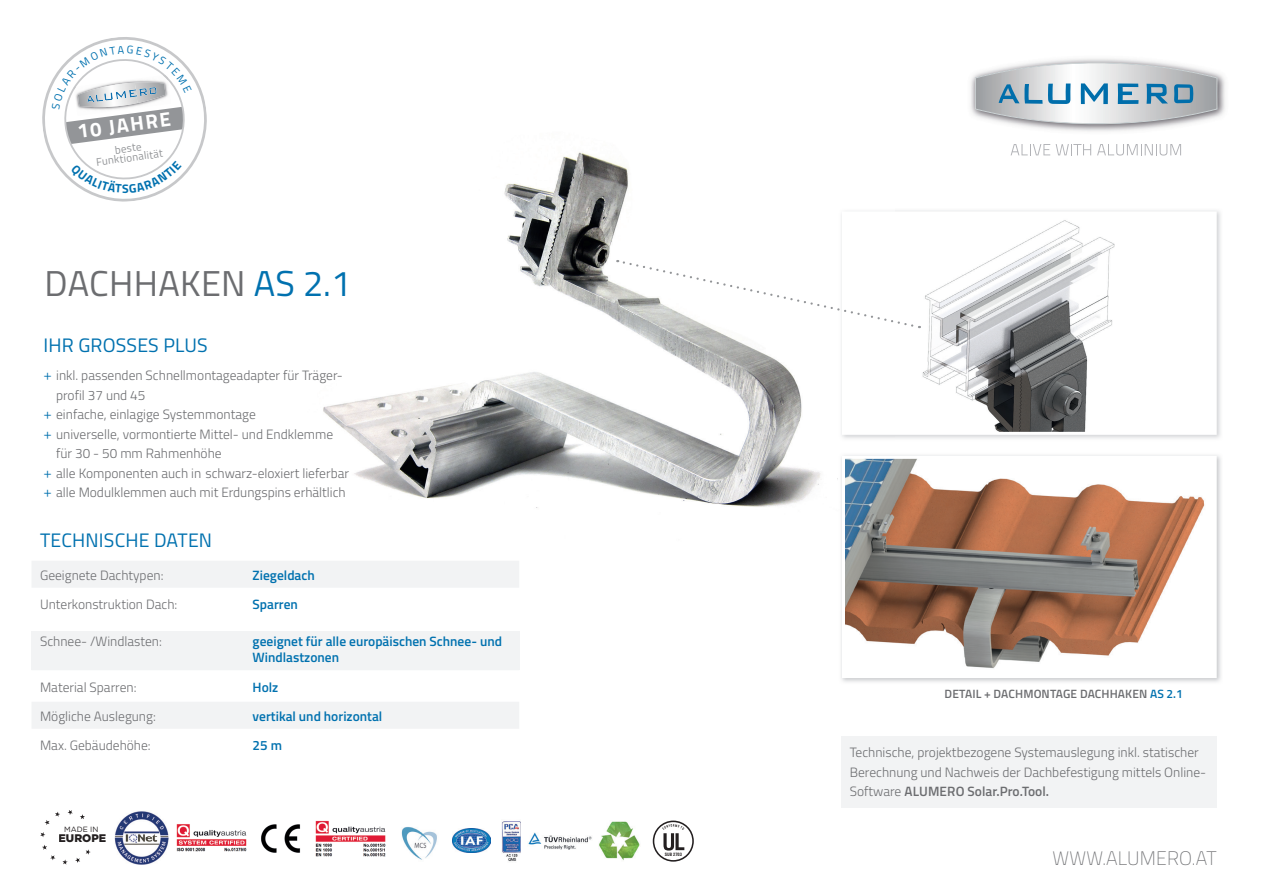
<style>
.page{position:relative;width:1263px;height:893px;background:#fff}
.page>*{position:absolute;margin:0;border:0;box-sizing:border-box;transform-origin:0 0}
.t1{font:36px "Titillium";letter-spacing:.01em;color:#6c6d70}
.t2{font:700 20.1px "Titillium";color:#fff}
.t3{font:19.5px "Titillium";letter-spacing:.01em;color:#0071af}
.t4{font:100 19.5px "Titillium";letter-spacing:.01em;color:#6c6d70}
.t5{font:300 13.5px/19.5px "Titillium";color:#6c6d70}
.t6{font:600 13.5px/16.5px "Titillium";color:#0071af}
.t7{font:600 12px "Titillium";letter-spacing:.01em;color:#6c6d70}
.t8{font:900 11.1px "Gotham";color:#231f20}
.t9{font:10.95px/9.4px "Titillium";color:#939598;text-align:center}
.t10{font:7.65px "Gotham";color:#231f20}
.t11{font:700 condensed 4.35px "Swiss 721 BT";color:#231f20}
.s1{color:#0071af}
.s2{font-size:15px;color:#0071af}
.s3{font-weight:600}
</style>
<div class="page">
<img style="left:323px;top:152px;width:515px;height:356px">
<img style="left:114px;top:811px;width:54px;height:54px">
<svg style="left:80px;top:814px;width:5px;height:5px"></svg>
<svg style="left:68px;top:810px;width:5px;height:5px"></svg>
<svg style="left:45px;top:812px;width:15px;height:13px"></svg>
<svg style="left:40px;top:832px;width:5px;height:5px"></svg>
<svg style="left:42px;top:845px;width:13px;height:15px"></svg>
<svg style="left:62px;top:859px;width:6px;height:6px"></svg>
<svg style="left:75px;top:858px;width:5px;height:5px"></svg>
<svg style="left:86px;top:849px;width:5px;height:6px"></svg>
<img style="left:177px;top:824px;width:69px;height:27px">
<img style="left:261px;top:824px;width:40px;height:29px">
<img style="left:315px;top:820px;width:70px;height:37px">
<img style="left:599px;top:821px;width:41px;height:40px">
<img style="left:502px;top:821px;width:19px;height:41px">
<img style="left:453px;top:829px;width:38px;height:23px">
<img style="left:528px;top:832px;width:64px;height:17px">
<img style="left:401px;top:827px;width:36px;height:33px">
<img style="left:970px;top:73px;width:255px;height:59px">
<svg style="left:975px;top:58px;width:242px;height:71px"></svg>
<svg style="left:975px;top:63px;width:242px;height:66px"></svg>
<div style="left:975px;top:58px;width:242px;height:71px;border:1px solid #d0d3d3;border-radius:20px"></div>
<svg style="left:1011px;top:144px;width:39px;height:11px"></svg>
<svg style="left:1056px;top:144px;width:35px;height:11px"></svg>
<svg style="left:1097px;top:144px;width:84px;height:12px"></svg>
<div style="left:842px;top:736px;width:375px;height:72px;background:#f2f3f4"></div>
<img style="left:841px;top:455px;width:380px;height:227px">
<img style="left:841px;top:455px;width:53px;height:155px">
<img style="left:846px;top:460px;width:367px;height:214px">
<div style="left:842px;top:456px;width:375px;height:222px;border:3px solid #fff"></div>
<img style="left:841px;top:210px;width:380px;height:229px">
<img style="left:846px;top:215px;width:367px;height:216px">
<svg style="left:617px;top:260px;width:303px;height:69px"></svg>
<div style="left:32px;top:631px;width:488px;height:38px;background:#f2f3f4"></div>
<div style="left:32px;top:561px;width:487px;height:27px;background:#f2f3f4"></div>
<div style="left:32px;top:643px;width:487px;height:27px;background:#f2f3f4"></div>
<div style="left:32px;top:702px;width:487px;height:27px;background:#f2f3f4"></div>
<svg style="left:653px;top:821px;width:41px;height:41px"></svg>
<svg style="left:42px;top:37px;width:165px;height:165px"></svg>
<h2 class="t2" style="left:75px;top:116px;width:95px;rotate:-8deg">10 JAHRE</h2>
<p class="t9" style="left:94px;top:147px;width:69px;rotate:-7deg">beste<br>Funktionalität</p>
<h1 class="t1" style="left:45px;top:257px;width:308px">DACHHAKEN <span class="s1">AS 2.1</span></h1>
<h3 class="t3" style="left:44px;top:331px;width:166px">IHR GROSSES PLUS</h3>
<p class="t5" style="left:43px;top:365px;width:301px"><span class="s2">+</span> inkl. passenden Schnellmontageadapter für Träger-</p>
<p class="t5" style="left:56px;top:385px;width:91px">profil 37 und 45</p>
<p class="t5" style="left:43px;top:404px;width:214px"><span class="s2">+</span> einfache, einlagige Systemmontage</p>
<p class="t5" style="left:43px;top:424px;width:291px"><span class="s2">+</span> universelle, vormontierte Mittel- und Endklemme</p>
<p class="t5" style="left:56px;top:443px;width:167px">für 30 - 50 mm Rahmenhöhe</p>
<p class="t5" style="left:43px;top:463px;width:307px"><span class="s2">+</span> alle Komponenten auch in schwarz-eloxiert lieferbar</p>
<p class="t5" style="left:43px;top:482px;width:304px"><span class="s2">+</span> alle Modulklemmen auch mit Erdungspins erhältlich</p>
<h3 class="t3" style="left:40px;top:526px;width:174px">TECHNISCHE DATEN</h3>
<p class="t5" style="left:40px;top:565px;width:125px">Geeignete Dachtypen:</p>
<p class="t6" style="left:253px;top:566px;width:64px">Ziegeldach</p>
<p class="t5" style="left:40px;top:594px;width:139px">Unterkonstruktion Dach:</p>
<p class="t6" style="left:253px;top:595px;width:47px">Sparren</p>
<p class="t5" style="left:40px;top:631px;width:123px">Schnee- /Windlasten:</p>
<p class="t6" style="left:253px;top:632px;width:251px">geeignet für alle europäischen Schnee- und<br>Windlastzonen</p>
<p class="t5" style="left:40px;top:676px;width:98px">Material Sparren:</p>
<p class="t6" style="left:253px;top:678px;width:27px">Holz</p>
<p class="t5" style="left:40px;top:706px;width:117px">Mögliche Auslegung:</p>
<p class="t6" style="left:253px;top:707px;width:131px">vertikal und horizontal</p>
<p class="t5" style="left:40px;top:735px;width:112px">Max. Gebäudehöhe:</p>
<p class="t6" style="left:253px;top:736px;width:31px">25 m</p>
<p class="t10" style="left:64px;top:825px;width:36px">MADE IN</p>
<p class="t8" style="left:59px;top:832px;width:49px">EUROPE</p>
<p class="t11" style="left:665px;top:852px;width:19px">SUB 2703</p>
<p class="t7" style="left:944px;top:685px;width:240px">DETAIL + DACHMONTAGE DACHHAKEN <span class="s1">AS 2.1</span></p>
<p class="t5" style="left:850px;top:742px;width:358px">Technische, projektbezogene Systemauslegung inkl. statischer<br>Berechnung und Nachweis der Dachbefestigung mittels Online-<br>Software <span class="s3">ALUMERO Solar.Pro.Tool.</span></p>
<h3 class="t4" style="left:1052px;top:844px;width:166px">WWW.ALUMERO.AT</h3>
</div>
